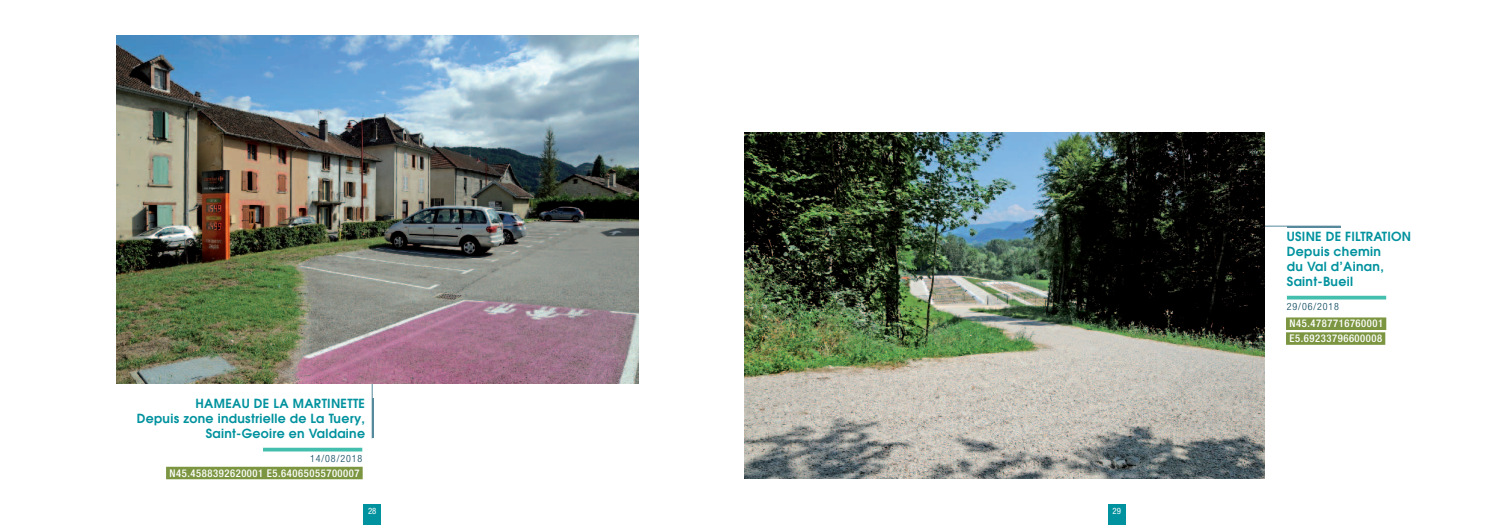
<style>
.page{position:relative;width:1489px;height:525px;background:#fff}
.page>*{position:absolute;margin:0;border:0;box-sizing:border-box;transform-origin:0 0}
.t1{font:600 12.5px/15px "Avant Garde";letter-spacing:.025em;color:#00929e}
.t2{font:500 condensed 10.62px "Helvetica Neue";letter-spacing:.05em;color:#fff}
.t3{font:300 condensed 10px "Helvetica Neue";letter-spacing:.09em;color:#004058}
.t4{font:condensed 8.75px "Helvetica Neue";color:#fff}
</style>
<div class="page">
<div style="left:363px;top:504px;width:18px;height:20px;background:#00929e"></div>
<div style="left:1107px;top:504px;width:18px;height:20px;background:#00929e"></div>
<div style="left:1285px;top:332px;width:100px;height:12px;background:#7b9540"></div>
<div style="left:1285px;top:317px;width:101px;height:13px;background:#7b9540"></div>
<hr style="left:1208px;top:226px;width:132px;height:1px;background:#57899d">
<svg style="left:1286px;top:295px;width:99px;height:4px"></svg>
<div style="left:166px;top:466px;width:196px;height:13px;background:#7b9540"></div>
<hr style="left:372px;top:298px;width:1px;height:140px;background:#57899d">
<svg style="left:263px;top:447px;width:99px;height:4px"></svg>
<img style="left:117px;top:35px;width:521px;height:348px">
<img style="left:744px;top:132px;width:520px;height:346px">
<p class="t1" style="left:137px;top:396px;width:230px;text-align:right">Hameau de La Martinette<br>Depuis zone industrielle de La Tuery,<br>Saint-Geoire en Valdaine</p>
<p class="t2" style="left:170px;top:466px;width:191px">N45.4588392620001 E5.64065055700007</p>
<p class="t3" style="left:310px;top:452px;width:54px">14/08/2018</p>
<p class="t4" style="left:368px;top:505px;width:10px">28</p>
<p class="t4" style="left:1112px;top:505px;width:10px">29</p>
<p class="t1" style="left:1286px;top:229px;width:126px">Usine de filtration<br>Depuis chemin<br>du Val d’Ainan,<br>Saint-Bueil</p>
<p class="t3" style="left:1286px;top:301px;width:54px">29/06/2018</p>
<p class="t2" style="left:1289px;top:317px;width:95px">N45.4787716760001</p>
<p class="t2" style="left:1289px;top:332px;width:94px">E5.69233796600008</p>
</div>
